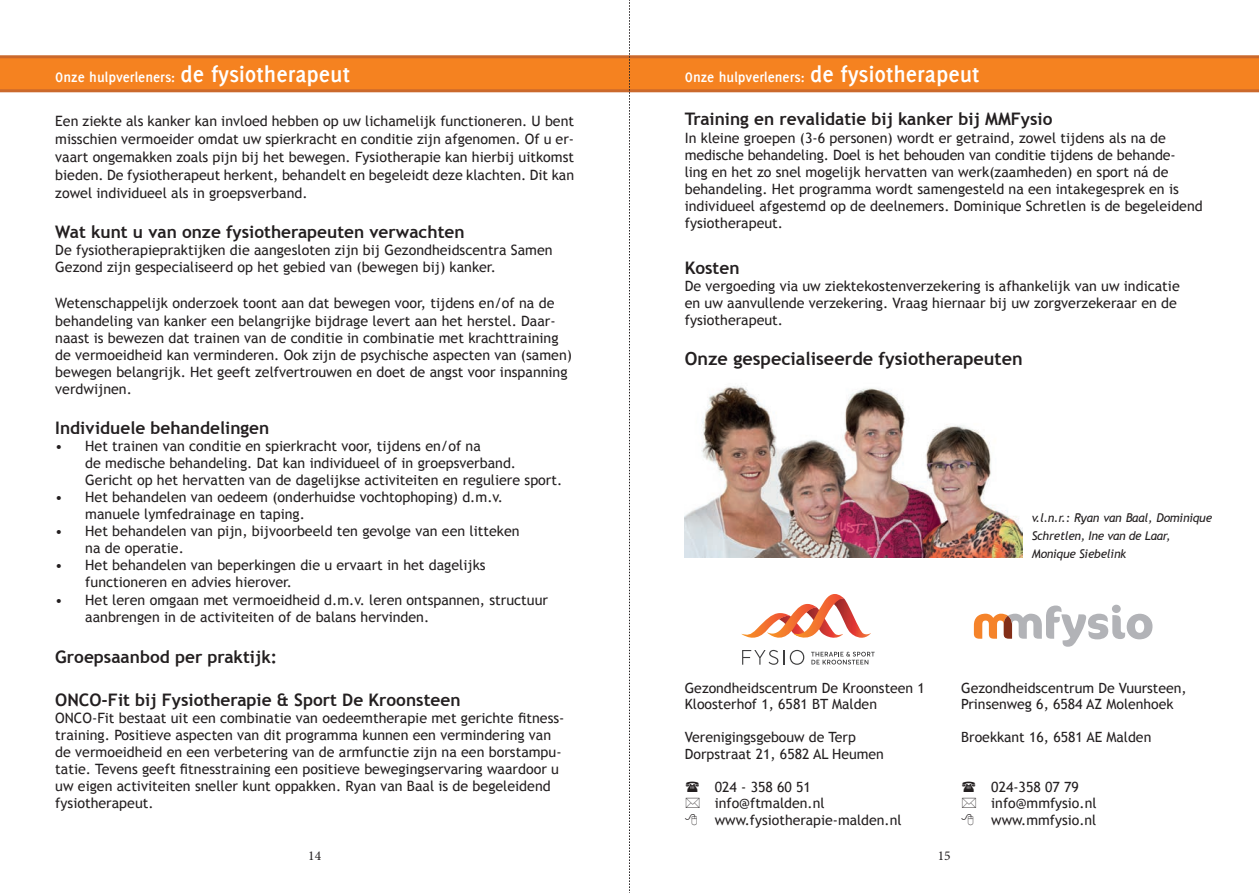
<style>
.page{position:relative;width:1259px;height:893px;background:#fff}
.page>*{position:absolute;margin:0;border:0;box-sizing:border-box;transform-origin:0 0}
.t1{font:700 18px "Trebuchet MS";color:#231f20}
.t2{font:700 17.25px "Trebuchet MS";color:#231f20}
.t3{font:700 15px "Delicious";color:#fff}
.t4{font:14.25px/17.1px "Trebuchet MS";color:#231f20}
.t5{font:14.1px/16.5px "Trebuchet MS";color:#231f20}
.t6{font:13.5px "Minion Pro";color:#231f20}
.t7{font:italic 12px/18px "Trebuchet MS";letter-spacing:-.02em;color:#231f20}
.s1{font-size:24px}
</style>
<div class="page">
<svg style="left:0;top:55px;width:1259px;height:37px;background:#ee7f23"></svg>
<svg style="left:974px;top:605px;width:178px;height:42px"></svg>
<img style="left:685px;top:386px;width:337px;height:172px">
<svg style="left:741px;top:594px;width:130px;height:44px"></svg>
<svg style="left:811px;top:652px;width:63px;height:12px"></svg>
<svg style="left:742px;top:650px;width:42px;height:15px"></svg>
<svg style="left:790px;top:650px;width:14px;height:15px"></svg>
<svg style="left:629px;top:0;width:1px;height:893px"></svg>
<p class="t3" style="left:55px;top:69px;width:296px">Onze hulpverleners: <span class="s1">de fysiotherapeut</span></p>
<p class="t3" style="left:685px;top:69px;width:296px">Onze hulpverleners: <span class="s1">de fysiotherapeut</span></p>
<p class="t2" style="left:685px;top:109px;width:369px">Training en revalidatie bij kanker bij MMFysio</p>
<p class="t4" style="left:685px;top:129px;width:519px">In kleine groepen (3-6 personen) wordt er getraind, zowel tijdens als na de medische behandeling. Doel is het behouden van conditie tijdens de behande-<br>ling en het zo snel mogelijk hervatten van werk(zaamheden) en sport ná de behandeling. Het programma wordt samengesteld na een intakegesprek en is individueel afgestemd op de deelnemers. Dominique Schretlen is de begeleidend fysiotherapeut.</p>
<p class="t2" style="left:685px;top:257px;width:56px">Kosten</p>
<p class="t4" style="left:685px;top:277px;width:496px">De vergoeding via uw ziektekostenverzekering is afhankelijk van uw indicatie en uw aanvullende verzekering. Vraag hiernaar bij uw zorgverzekeraar en de fysiotherapeut.</p>
<p class="t1" style="left:685px;top:348px;width:339px">Onze gespecialiseerde fysiotherapeuten</p>
<p class="t4" style="left:55px;top:112px;width:520px;line-height:18px;text-align:justify">Een ziekte als kanker kan invloed hebben op uw lichamelijk functioneren. U bent misschien vermoeider omdat uw spierkracht en conditie zijn afgenomen. Of u er&shy;vaart ongemakken zoals pijn bij het bewegen. Fysiotherapie kan hierbij uitkomst bieden. De fysiotherapeut herkent, behandelt en begeleidt deze klachten. Dit kan zowel individueel als in groepsverband.</p>
<p class="t2" style="left:55px;top:221px;width:411px">Wat kunt u van onze fysiotherapeuten verwachten</p>
<p class="t4" style="left:55px;top:241px;width:499px">De fysiotherapiepraktijken die aangesloten zijn bij Gezondheidscentra Samen<br>Gezond zijn gespecialiseerd op het gebied van (bewegen bij) kanker.</p>
<p class="t4" style="left:55px;top:295px;width:518px">Wetenschappelijk onderzoek toont aan dat bewegen voor, tijdens en/of na de behandeling van kanker een belangrijke bijdrage levert aan het herstel. Daar&shy;naast is bewezen dat trainen van de conditie in combinatie met krachttraining de vermoeidheid kan verminderen. Ook zijn de psychische aspecten van (samen) bewegen belangrijk. Het geeft zelfvertrouwen en doet de angst voor inspanning verdwijnen.</p>
<p class="t2" style="left:55px;top:417px;width:215px">Individuele behandelingen</p>
<p class="t4" style="left:85px;top:437px;width:478px;text-indent:-30px">• Het trainen van conditie en spierkracht voor, tijdens en/of na<br>de medische behandeling. Dat kan individueel of in groepsverband.<br>Gericht op het hervatten van de dagelijkse activiteiten en reguliere sport.</p>
<p class="t4" style="left:85px;top:488px;width:419px;text-indent:-30px">• Het behandelen van oedeem (onderhuidse vochtophoping) d.m.v. manuele lymfedrainage en taping.</p>
<p class="t4" style="left:85px;top:523px;width:436px;text-indent:-30px">• Het behandelen van pijn, bijvoorbeeld ten gevolge van een litteken na de operatie.</p>
<p class="t4" style="left:85px;top:557px;width:402px;text-indent:-30px">• Het behandelen van beperkingen die u ervaart in het dagelijks functioneren en advies hierover.</p>
<p class="t4" style="left:85px;top:591px;width:464px;text-indent:-30px">• Het leren omgaan met vermoeidheid d.m.v. leren ontspannen, structuur aanbrengen in de activiteiten of de balans hervinden.</p>
<p class="t2" style="left:55px;top:646px;width:223px">Groepsaanbod per praktijk:</p>
<p class="t2" style="left:55px;top:689px;width:407px">ONCO-Fit bij Fysiotherapie &amp; Sport De Kroonsteen</p>
<p class="t4" style="left:55px;top:709px;width:511px">ONCO-Fit bestaat uit een combinatie van oedeemtherapie met gerichte fitness&shy;training. Positieve aspecten van dit programma kunnen een vermindering van de vermoeidheid en een verbetering van de armfunctie zijn na een borstampu&shy;tatie. Tevens geeft fitnesstraining een positieve bewegingservaring waardoor u uw eigen activiteiten sneller kunt oppakken. Ryan van Baal is de begeleidend fysiotherapeut.</p>
<p class="t7" style="left:1031px;top:509px;width:182px">v.l.n.r.: Ryan van Baal, Dominique<br>Schretlen, Ine van de Laar,<br>Monique Siebelink</p>
<p class="t5" style="left:961px;top:680px;width:227px">Gezondheidscentrum De Vuursteen,<br>Prinsenweg 6, 6584 AZ Molenhoek</p>
<p class="t5" style="left:961px;top:729px;width:192px">Broekkant 16, 6581 AE Malden</p>
<p class="t5" style="left:991px;top:779px;width:107px">024-358 07 79 info@mmfysio.nl www.mmfysio.nl</p>
<p class="t5" style="left:685px;top:680px;width:242px">Gezondheidscentrum De Kroonsteen 1<br>Kloosterhof 1, 6581 BT Malden</p>
<p class="t5" style="left:685px;top:729px;width:201px">Verenigingsgebouw de Terp<br>Dorpstraat 21, 6582 AL Heumen</p>
<p class="t5" style="left:715px;top:779px;width:188px">024 - 358 60 51 info@ftmalden.nl www.fysiotherapie-malden.nl</p>
<p class="t6" style="left:308px;top:847px;width:14px">14</p>
<p class="t6" style="left:937px;top:847px;width:14px">15</p>
</div>
